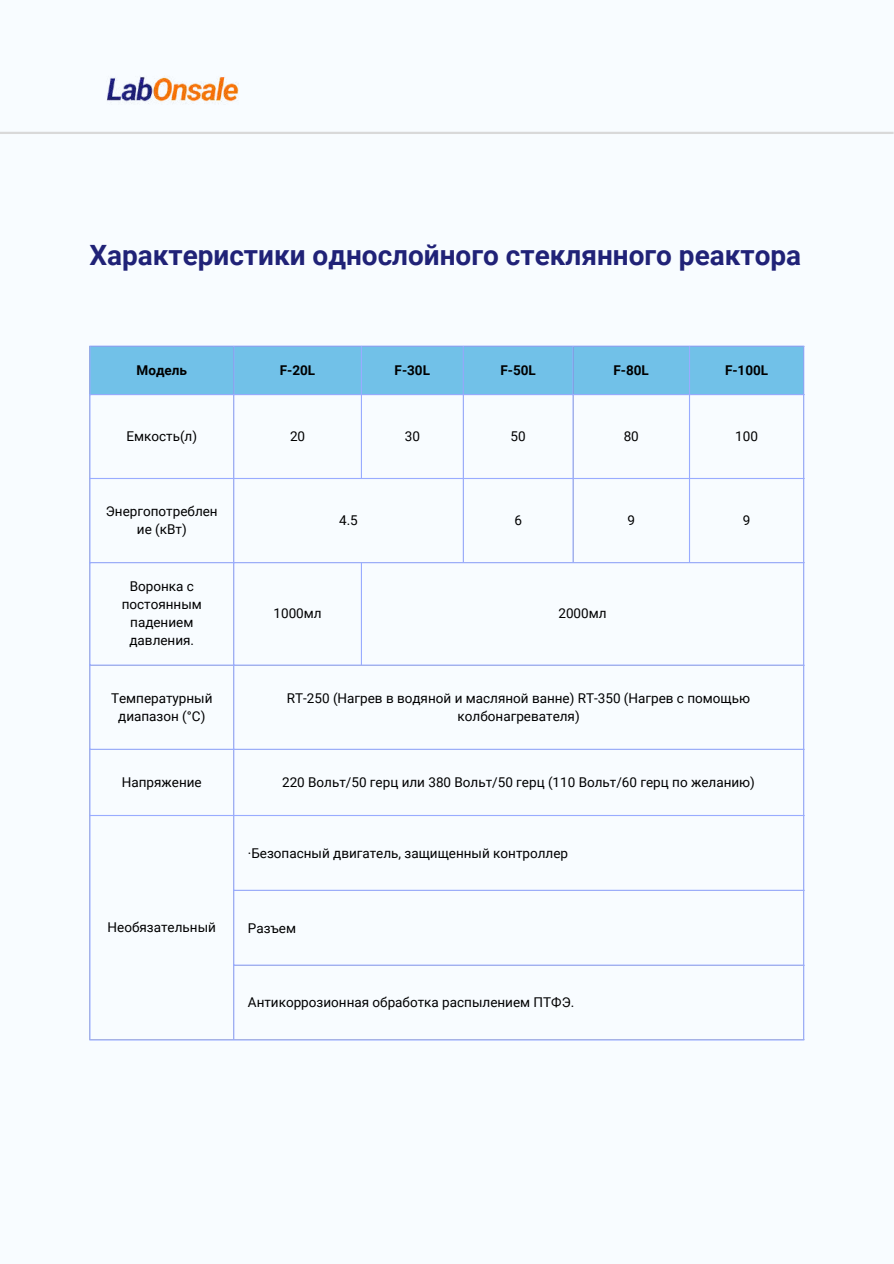
<style>
.page{position:relative;width:894px;height:1264px;background:#fff}
.page>*{position:absolute;margin:0;border:0;box-sizing:border-box;transform-origin:0 0}
.t1{font:700 27.9px "Roboto";color:#202277}
.t2{font:13.5px/18px "Roboto";color:#000;text-align:center}
.t3{font:700 13.5px "Roboto";color:#000}
</style>
<div class="page">
<div style="left:0;top:0;width:893px;height:1263px;background:#f8fcff"></div>
<hr style="left:0;top:132px;width:893px;height:2px;background:#d9d9d9">
<img style="left:107px;top:76px;width:132px;height:28px">
<div style="left:90px;top:347px;width:712px;height:47px;background:#71c1e8"></div>
<hr style="left:89px;top:347px;width:1px;height:692px;background:#99acff">
<hr style="left:233px;top:347px;width:1px;height:692px;background:#99acff">
<hr style="left:361px;top:347px;width:1px;height:131px;background:#99acff">
<hr style="left:361px;top:563px;width:1px;height:101px;background:#99acff">
<hr style="left:462px;top:347px;width:2px;height:215px;background:#99acff">
<hr style="left:572px;top:347px;width:1px;height:215px;background:#99acff">
<hr style="left:688px;top:347px;width:2px;height:215px;background:#99acff">
<hr style="left:802px;top:347px;width:2px;height:692px;background:#99acff">
<hr style="left:89px;top:345px;width:715px;height:2px;background:#99acff">
<hr style="left:89px;top:394px;width:715px;height:1px;background:#99acff">
<hr style="left:89px;top:478px;width:715px;height:1px;background:#99acff">
<hr style="left:89px;top:562px;width:715px;height:1px;background:#99acff">
<hr style="left:89px;top:664px;width:715px;height:1px;background:#99acff">
<hr style="left:89px;top:748px;width:715px;height:2px;background:#99acff">
<hr style="left:89px;top:815px;width:715px;height:1px;background:#99acff">
<hr style="left:233px;top:889px;width:571px;height:1px;background:#99acff">
<hr style="left:233px;top:964px;width:571px;height:1px;background:#99acff">
<hr style="left:89px;top:1039px;width:715px;height:1px;background:#99acff">
<h1 class="t1" style="left:89px;top:239px;width:713px">Характеристики однослойного стеклянного реактора</h1>
<p class="t3" style="left:136px;top:362px;width:52px">Модель</p>
<p class="t3" style="left:280px;top:362px;width:37px">F-20L</p>
<p class="t3" style="left:394px;top:362px;width:37px">F-30L</p>
<p class="t3" style="left:500px;top:362px;width:37px">F-50L</p>
<p class="t3" style="left:613px;top:362px;width:37px">F-80L</p>
<p class="t3" style="left:724px;top:362px;width:45px">F-100L</p>
<p class="t2" style="left:126px;top:427px;width:72px">Емкость(л)</p>
<p class="t2" style="left:290px;top:427px;width:17px">20</p>
<p class="t2" style="left:404px;top:427px;width:17px">30</p>
<p class="t2" style="left:510px;top:427px;width:17px">50</p>
<p class="t2" style="left:623px;top:427px;width:17px">80</p>
<p class="t2" style="left:735px;top:427px;width:24px">100</p>
<p class="t2" style="left:106px;top:502px;width:113px">Энергопотреблен ие (кВт)</p>
<p class="t2" style="left:339px;top:511px;width:20px">4.5</p>
<p class="t2" style="left:514px;top:511px;width:9px">6</p>
<p class="t2" style="left:627px;top:511px;width:9px">9</p>
<p class="t2" style="left:742px;top:511px;width:9px">9</p>
<p class="t2" style="left:122px;top:577px;width:82px">Воронка с постоянным падением давления.</p>
<p class="t2" style="left:273px;top:604px;width:50px">1000мл</p>
<p class="t2" style="left:558px;top:604px;width:50px">2000мл</p>
<p class="t2" style="left:111px;top:689px;width:103px">Температурный диапазон (°C)</p>
<p class="t2" style="left:287px;top:689px;width:464px">RT-250 (Нагрев в водяной и масляной ванне) RT-350 (Нагрев с помощью колбонагревателя)</p>
<p class="t2" style="left:122px;top:773px;width:81px">Напряжение</p>
<p class="t2" style="left:282px;top:773px;width:474px">220 Вольт/50 герц или 380 Вольт/50 герц (110 Вольт/60 герц по желанию)</p>
<p class="t2" style="left:108px;top:918px;width:110px">Необязательный</p>
<p class="t2" style="left:248px;top:844px;width:322px">·Безопасный двигатель, защищенный контроллер</p>
<p class="t2" style="left:248px;top:918px;width:50px">Разъем</p>
<p class="t2" style="left:248px;top:993px;width:328px">Антикоррозионная обработка распылением ПТФЭ.</p>
</div>
